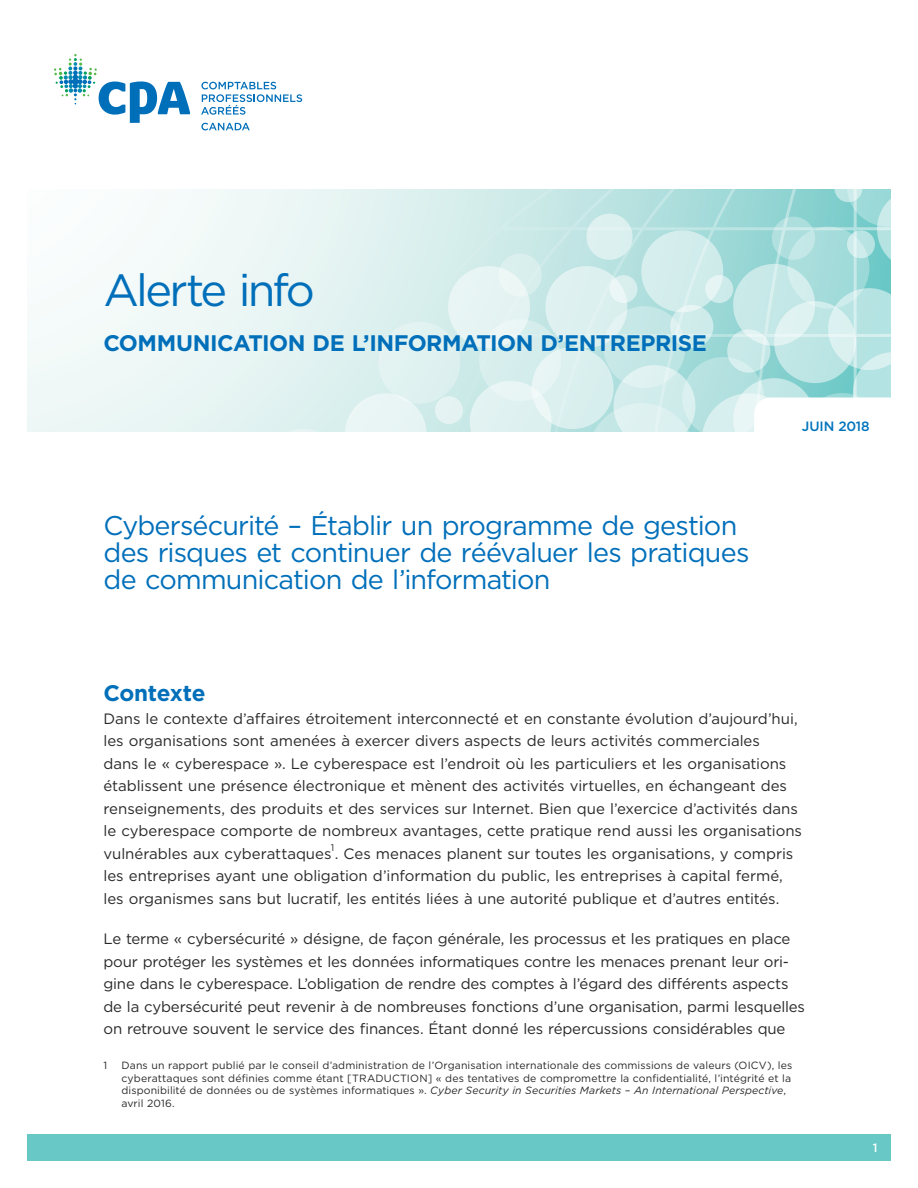
<style>
.page{position:relative;width:918px;height:1188px;background:#fff}
.page>*{position:absolute;margin:0;border:0;box-sizing:border-box;transform-origin:0 0}
.t1{font:45px "Gotham";letter-spacing:-.06em;color:#006fba}
.t2{font:27px/27px "Gotham";letter-spacing:-.03em;color:#006fba}
.t3{font:700 22.5px "Gotham";letter-spacing:-.02em;color:#006fba}
.t4{font:15px/22.5px "Gotham";letter-spacing:-.01em;color:#292829}
.t5{font:500 13.5px "Gotham";letter-spacing:-.01em;color:#0074bc}
.t6{font:500 12px "Gotham";color:#fff}
.t7{font:10.5px/12.6px "Gotham";letter-spacing:.01em;color:#292829}
.t8{font:9.75px "Gotham";color:#292829}
.s1{font-style:italic}
</style>
<div class="page">
<svg style="left:201px;top:82px;width:101px;height:33px"></svg>
<svg style="left:54px;top:54px;width:136px;height:69px"></svg>
<svg style="left:201px;top:123px;width:49px;height:7px"></svg>
<div style="left:27px;top:189px;width:864px;height:243px;background:#eff8f7"></div>
<svg style="left:317px;top:189px;width:574px;height:243px"></svg>
<div style="left:479px;top:319px;width:82px;height:82px;background:#d5edec;border-radius:50%"></div>
<div style="left:532px;top:347px;width:82px;height:82px;background:linear-gradient(to bottom,#e1f2f1,#d8efee);border-radius:50%"></div>
<svg style="left:470px;top:381px;width:82px;height:51px"></svg>
<div style="left:448px;top:266px;width:82px;height:82px;background:#e6f4f3;border-radius:50%"></div>
<div style="left:788px;top:227px;width:81px;height:82px;background:#a6dddb;border-radius:50%"></div>
<div style="left:499px;top:254px;width:43px;height:43px;background:linear-gradient(to right,#ebf6f5,#d4edec);border-radius:50%"></div>
<svg style="left:772px;top:217px;width:43px;height:43px"></svg>
<div style="left:705px;top:275px;width:28px;height:28px;background:#ccebea;border-radius:50%"></div>
<div style="left:435px;top:396px;width:28px;height:28px;background:#e4f3f2;border-radius:50%"></div>
<div style="left:610px;top:275px;width:27px;height:28px;background:#d9efee;border-radius:50%"></div>
<div style="left:378px;top:322px;width:82px;height:82px;background:#e0f2f0;border-radius:50%"></div>
<div style="left:545px;top:266px;width:82px;height:82px;background:#def1f0;border-radius:50%"></div>
<svg style="left:733px;top:264px;width:82px;height:82px"></svg>
<div style="left:641px;top:230px;width:82px;height:82px;background:#d3edec;border-radius:50%"></div>
<svg style="left:834px;top:189px;width:57px;height:81px"></svg>
<svg style="left:263px;top:393px;width:164px;height:39px"></svg>
<div style="left:586px;top:214px;width:47px;height:46px;background:#dcf0ef;border-radius:50%"></div>
<svg style="left:588px;top:288px;width:303px;height:144px"></svg>
<div style="left:27px;top:1134px;width:864px;height:27px;background:#68c8c6"></div>
<h1 class="t1" style="left:104px;top:261px;width:213px">Alerte info</h1>
<h3 class="t3" style="left:104px;top:328px;width:605px">COMMUNICATION DE L’INFORMATION D’ENTREPRISE</h3>
<h2 class="t2" style="left:104px;top:511px;width:647px">Cybersécurité – Établir un programme de gestion des risques et continuer de réévaluer les pratiques de communication de l’information</h2>
<p class="t5" style="left:802px;top:417px;width:69px">JUIN 2018</p>
<h3 class="t3" style="left:104px;top:678px;width:103px">Contexte</h3>
<p class="t4" style="left:104px;top:707px;width:700px">Dans le contexte d’afaires étroitement interconnecté et en constante évolution d’aujourd’hui, les organisations sont amenées à exercer divers aspects de leurs activités commerciales<br>dans le « cyberespace ». Le cyberespace est l’endroit où les particuliers et les organisations établissent une présence électronique et mènent des activités virtuelles, en échangeant des renseignements, des produits et des services sur Internet. Bien que l’exercice d’activités dans le cyberespace comporte de nombreux avantages, cette pratique rend aussi les organisations vulnérables aux cyberattaques . Ces menaces planent sur toutes les organisations, y compris</p>
<p class="t8" style="left:331px;top:841px;width:5px">1</p>
<p class="t4" style="left:104px;top:864px;width:681px">les entreprises ayant une obligation d’information du public, les entreprises à capital fermé, les organismes sans but lucratif, les entités liées à une autorité publique et d’autres entités.</p>
<p class="t4" style="left:104px;top:927px;width:703px">Le terme « cybersécurité » désigne, de façon générale, les processus et les pratiques en place pour protéger les systèmes et les données informatiques contre les menaces prenant leur ori&shy;gine dans le cyberespace. L’obligation de rendre des comptes à l’égard des diférents aspects de la cybersécurité peut revenir à de nombreuses fonctions d’une organisation, parmi lesquelles on retrouve souvent le service des fnances. Étant donné les répercussions considérables que</p>
<p class="t7" style="left:104px;top:1059px;width:5px">1</p>
<p class="t7" style="left:121px;top:1059px;width:672px">Dans un rapport publié par le conseil d’administration de l’Organisation internationale des commissions de valeurs (OICV), les cyberattaques sont défnies comme étant [TRADUCTION] « des tentatives de compromettre la confdentialité, l’intégrité et la disponibilité de données ou de systèmes informatiques ». <span class="s1">Cyber Security in Securities Markets – An International Perspective</span>, avril 2016.</p>
<p class="t6" style="left:873px;top:1140px;width:6px">1</p>
</div>
